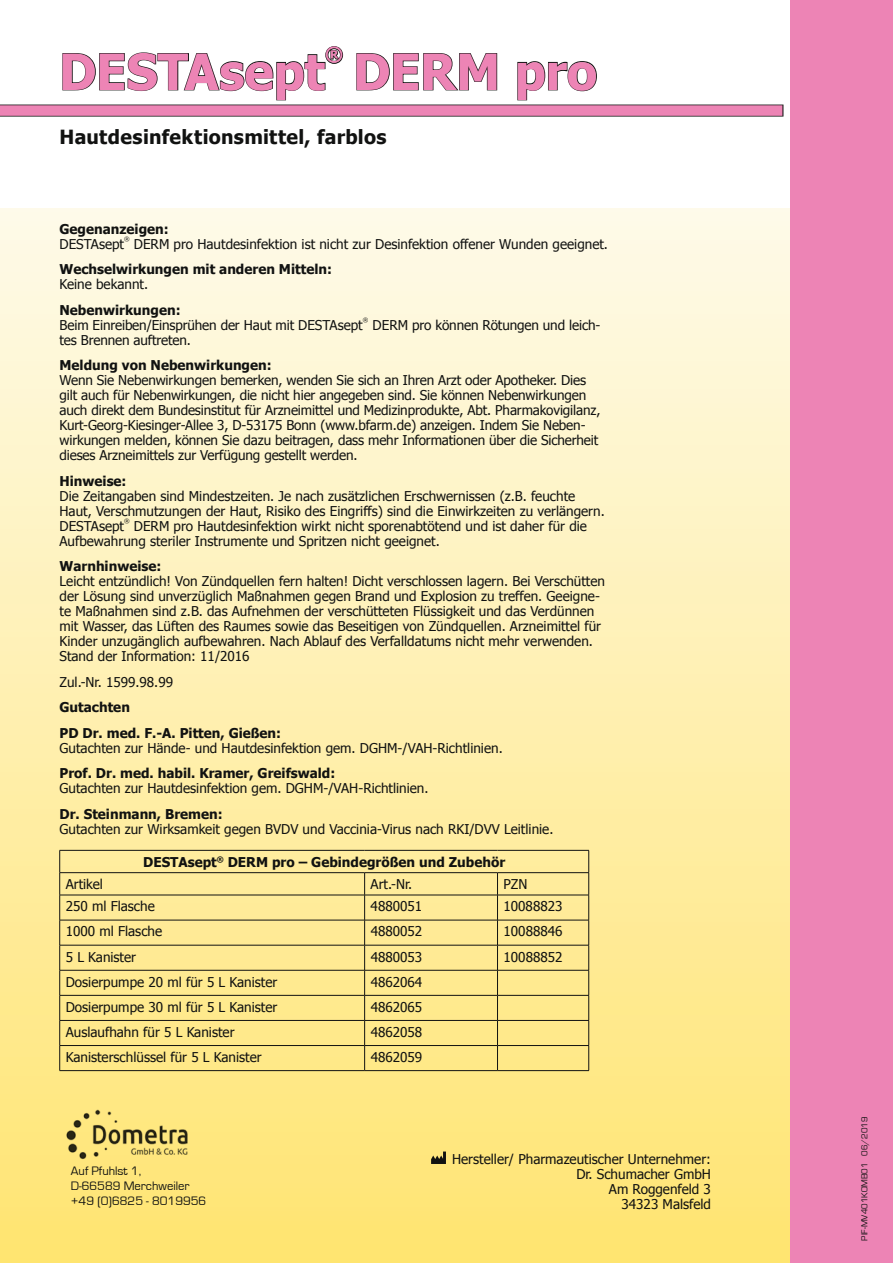
<style>
.page{position:relative;width:893px;height:1263px;background:#fff}
.page>*{position:absolute;margin:0;border:0;box-sizing:border-box;transform-origin:0 0}
.t1{font:700 49.5px "Tahoma";letter-spacing:-.005em;color:#ed84b5}
.t2{font:700 19.5px "Tahoma";letter-spacing:.015em;color:#111211}
.t3{font:700 19.5px "Tahoma";color:#ed84b5}
.t4{font:13.5px/15px "Tahoma";color:#111211}
.t5{font:700 13.5px/25.5px "Tahoma";color:#111211}
.t6{font:12.6px/15.1px "Eurostile";color:#111211}
.t7{font:9px "Eurostile";color:#111211}
.t8{font:6px "Tahoma";color:#111211}
</style>
<div class="page">
<div style="left:0;top:208px;width:893px;height:1055px;background:linear-gradient(to bottom,#fefae9,#ffe370)"></div>
<div style="left:791px;top:0;width:102px;height:1263px;background:#ed84b5"></div>
<hr style="left:60px;top:850px;width:305px;height:1px;background:#111211">
<hr style="left:365px;top:850px;width:132px;height:1px;background:#111211">
<hr style="left:497px;top:850px;width:92px;height:1px;background:#111211">
<hr style="left:60px;top:872px;width:305px;height:1px;background:#111211">
<hr style="left:365px;top:872px;width:132px;height:1px;background:#111211">
<hr style="left:497px;top:872px;width:92px;height:1px;background:#111211">
<hr style="left:60px;top:895px;width:305px;height:1px;background:#111211">
<hr style="left:365px;top:895px;width:132px;height:1px;background:#111211">
<hr style="left:497px;top:895px;width:92px;height:1px;background:#111211">
<hr style="left:60px;top:920px;width:305px;height:1px;background:#111211">
<hr style="left:365px;top:920px;width:132px;height:1px;background:#111211">
<hr style="left:497px;top:920px;width:92px;height:1px;background:#111211">
<hr style="left:60px;top:945px;width:305px;height:1px;background:#111211">
<hr style="left:365px;top:945px;width:132px;height:1px;background:#111211">
<hr style="left:497px;top:945px;width:92px;height:1px;background:#111211">
<hr style="left:60px;top:970px;width:305px;height:1px;background:#111211">
<hr style="left:365px;top:970px;width:132px;height:1px;background:#111211">
<hr style="left:497px;top:970px;width:92px;height:1px;background:#111211">
<hr style="left:60px;top:995px;width:305px;height:1px;background:#111211">
<hr style="left:365px;top:995px;width:132px;height:1px;background:#111211">
<hr style="left:497px;top:995px;width:92px;height:1px;background:#111211">
<hr style="left:60px;top:1020px;width:305px;height:1px;background:#111211">
<hr style="left:365px;top:1020px;width:132px;height:1px;background:#111211">
<hr style="left:497px;top:1020px;width:92px;height:1px;background:#111211">
<hr style="left:60px;top:1045px;width:305px;height:1px;background:#111211">
<svg style="left:59px;top:850px;width:1px;height:220px"></svg>
<hr style="left:365px;top:1045px;width:132px;height:1px;background:#111211">
<svg style="left:364px;top:873px;width:1px;height:197px"></svg>
<hr style="left:497px;top:1045px;width:92px;height:1px;background:#111211">
<svg style="left:497px;top:873px;width:1px;height:197px"></svg>
<svg style="left:588px;top:850px;width:1px;height:220px"></svg>
<hr style="left:60px;top:1070px;width:305px;height:1px;background:#111211">
<hr style="left:365px;top:1070px;width:132px;height:1px;background:#111211">
<hr style="left:497px;top:1070px;width:92px;height:1px;background:#111211">
<svg style="left:62px;top:46px;width:282px;height:55px"></svg>
<svg style="left:356px;top:53px;width:142px;height:38px"></svg>
<svg style="left:517px;top:61px;width:80px;height:40px"></svg>
<div style="left:0;top:105px;width:783px;height:12px;background:#777877"></div>
<div style="left:0;top:105px;width:782px;height:11px;background:#ed84b5"></div>
<svg style="left:431px;top:1151px;width:15px;height:13px"></svg>
<img style="left:65px;top:1110px;width:124px;height:50px">
<h1 class="t1" style="left:59px;top:37px;width:267px">DESTAsept</h1>
<h2 class="t3" style="left:325px;top:40px;width:20px">®</h2>
<h1 class="t1" style="left:353px;top:37px;width:246px">DERM pro</h1>
<h2 class="t2" style="left:60px;top:123px;width:329px">Hautdesinfektionsmittel, farblos</h2>
<p class="t5" style="left:60px;top:215px;width:111px">Gegenanzeigen:</p>
<p class="t4" style="left:60px;top:236px;width:66px">DESTAsept</p>
<p class="t8" style="left:124px;top:235px;width:7px">®</p>
<p class="t4" style="left:134px;top:236px;width:476px">DERM pro Hautdesinfektion ist nicht zur Desinfektion offener Wunden geeignet.</p>
<p class="t5" style="left:60px;top:256px;width:274px">Wechselwirkungen mit anderen Mitteln:</p>
<p class="t4" style="left:60px;top:276px;width:90px">Keine bekannt.</p>
<p class="t5" style="left:60px;top:296px;width:123px">Nebenwirkungen:</p>
<p class="t4" style="left:60px;top:317px;width:305px">Beim Einreiben/Einsprühen der Haut mit DESTAsept</p>
<p class="t8" style="left:363px;top:316px;width:7px">®</p>
<p class="t4" style="left:373px;top:317px;width:229px">DERM pro können Rötungen und leich-</p>
<p class="t4" style="left:60px;top:332px;width:133px">tes Brennen auftreten.</p>
<p class="t5" style="left:60px;top:352px;width:214px">Meldung von Nebenwirkungen:</p>
<p class="t4" style="left:60px;top:372px;width:542px">Wenn Sie Nebenwirkungen bemerken, wenden Sie sich an Ihren Arzt oder Apotheker. Dies gilt auch für Nebenwirkungen, die nicht hier angegeben sind. Sie können Nebenwirkungen auch direkt dem Bundesinstitut für Arzneimittel und Medizinprodukte, Abt. Pharmakovigilanz, Kurt-Georg-Kiesinger-Allee 3, D-53175 Bonn (www.bfarm.de) anzeigen. Indem Sie Neben&shy;wirkungen melden, können Sie dazu beitragen, dass mehr Informationen über die Sicherheit dieses Arzneimittels zur Verfügung gestellt werden.</p>
<p class="t5" style="left:60px;top:467px;width:69px">Hinweise:</p>
<p class="t4" style="left:60px;top:488px;width:547px">Die Zeitangaben sind Mindestzeiten. Je nach zusätzlichen Erschwernissen (z.B. feuchte<br>Haut, Verschmutzungen der Haut, Risiko des Eingriffs) sind die Einwirkzeiten zu verlängern.<br>DESTAsept</p>
<p class="t8" style="left:124px;top:517px;width:7px">®</p>
<p class="t4" style="left:60px;top:518px;width:529px;text-indent:74px">DERM pro Hautdesinfektion wirkt nicht sporenabtötend und ist daher für die<br>Aufbewahrung steriler Instrumente und Spritzen nicht geeignet.</p>
<p class="t5" style="left:60px;top:553px;width:103px">Warnhinweise:</p>
<p class="t4" style="left:60px;top:573px;width:547px">Leicht entzündlich! Von Zündquellen fern halten! Dicht verschlossen lagern. Bei Verschütten der Lösung sind unverzüglich Maßnahmen gegen Brand und Explosion zu treffen. Geeigne&shy;te Maßnahmen sind z.B. das Aufnehmen der verschütteten Flüssigkeit und das Verdünnen mit Wasser, das Lüften des Raumes sowie das Beseitigen von Zündquellen. Arzneimittel für Kinder unzugänglich aufbewahren. Nach Ablauf des Verfalldatums nicht mehr verwenden.<br>Stand der Information: 11/2016</p>
<p class="t4" style="left:60px;top:674px;width:115px">Zul.-Nr. 1599.98.99</p>
<p class="t5" style="left:60px;top:694px;width:223px">Gutachten<br>PD Dr. med. F.-A. Pitten, Gießen:</p>
<p class="t4" style="left:60px;top:740px;width:445px">Gutachten zur Hände- und Hautdesinfektion gem. DGHM-/VAH-Richtlinien.</p>
<p class="t5" style="left:60px;top:760px;width:277px">Prof. Dr. med. habil. Kramer, Greifswald:</p>
<p class="t4" style="left:60px;top:780px;width:371px">Gutachten zur Hautdesinfektion gem. DGHM-/VAH-Richtlinien.</p>
<p class="t5" style="left:60px;top:800px;width:165px">Dr. Steinmann, Bremen:</p>
<p class="t4" style="left:60px;top:821px;width:495px">Gutachten zur Wirksamkeit gegen BVDV und Vaccinia-Virus nach RKI/DVV Leitlinie.</p>
<p class="t5" style="left:143px;top:848px;width:364px">DESTAsept<sup>®</sup> DERM pro – Gebindegrößen und Zubehör</p>
<p class="t4" style="left:66px;top:876px;width:39px">Artikel</p>
<p class="t4" style="left:371px;top:876px;width:43px">Art.-Nr.</p>
<p class="t4" style="left:503px;top:876px;width:25px">PZN</p>
<p class="t4" style="left:66px;top:898px;width:91px">250 ml Flasche</p>
<p class="t4" style="left:371px;top:898px;width:53px">4880051</p>
<p class="t4" style="left:504px;top:898px;width:60px">10088823</p>
<p class="t4" style="left:66px;top:923px;width:98px">1000 ml Flasche</p>
<p class="t4" style="left:371px;top:923px;width:53px">4880052</p>
<p class="t4" style="left:504px;top:923px;width:60px">10088846</p>
<p class="t4" style="left:66px;top:948px;width:72px">5 L Kanister</p>
<p class="t4" style="left:371px;top:948px;width:53px">4880053</p>
<p class="t4" style="left:504px;top:948px;width:60px">10088852</p>
<p class="t4" style="left:66px;top:973px;width:213px">Dosierpumpe 20 ml für 5 L Kanister</p>
<p class="t4" style="left:371px;top:973px;width:53px">4862064</p>
<p class="t4" style="left:66px;top:999px;width:213px">Dosierpumpe 30 ml für 5 L Kanister</p>
<p class="t4" style="left:371px;top:999px;width:53px">4862065</p>
<p class="t4" style="left:66px;top:1024px;width:170px">Auslaufhahn für 5 L Kanister</p>
<p class="t4" style="left:371px;top:1024px;width:53px">4862058</p>
<p class="t4" style="left:66px;top:1049px;width:197px">Kanisterschlüssel für 5 L Kanister</p>
<p class="t4" style="left:371px;top:1049px;width:53px">4862059</p>
<p class="t6" style="left:71px;top:1163px;width:137px">Auf Pfuhlst 1,<br>D-66589 Merchweiler +49 (0)6825 - 8019956</p>
<p class="t4" style="left:452px;top:1151px;width:260px;text-align:right">Hersteller/ Pharmazeutischer Unternehmer:<br>Dr. Schumacher GmbH<br>Am Roggenfeld 3<br>34323 Malsfeld</p>
<p class="t7" style="left:860px;top:1241px;width:125px;rotate:-90deg">PIF-MV401KOMB01 06/2019</p>
</div>
